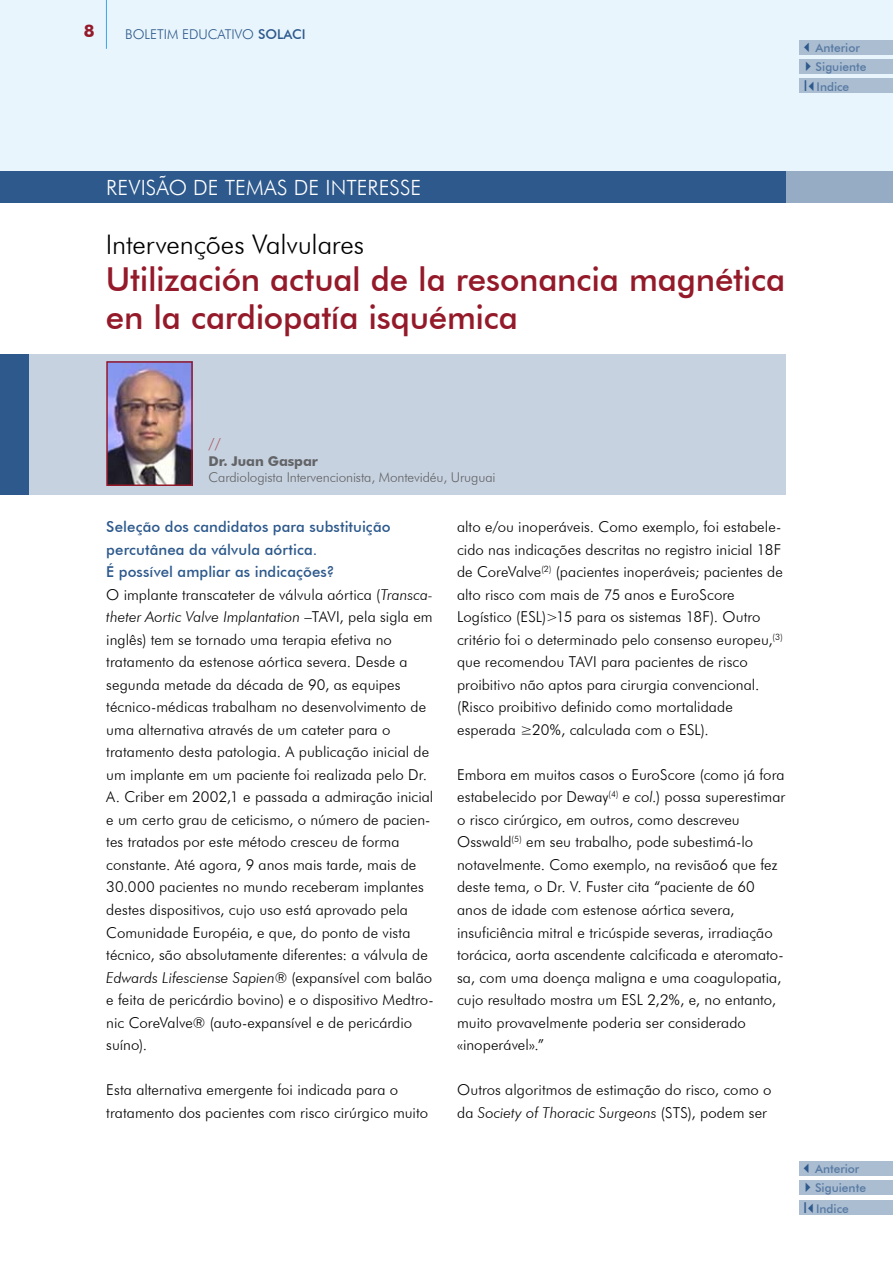
<style>
.page{position:relative;width:893px;height:1263px;background:#fff}
.page>*{position:absolute;margin:0;border:0;box-sizing:border-box;transform-origin:0 0}
.t1{font:500 33px/37.5px "Futura BT";letter-spacing:-.005em;color:#941a2a}
.t2{font:300 27px "Futura BT";letter-spacing:-.005em;color:#000}
.t3{font:300 21px "Futura BT";letter-spacing:.005em;color:#fff}
.t4{font:700 17.25px "Futura BT";color:#941a2a}
.t5{font:300 15px/22.5px "Futura BT";letter-spacing:.005em;color:#000}
.t6{font:300 15px "Futura BT";color:#af535f}
.t7{font:300 13.5px "Futura BT";letter-spacing:-.01em;color:#636467}
.t8{font:300 13.5px "Futura BT";color:#2d598c}
.t9{font:700 13.5px "Futura BT";letter-spacing:-.01em;color:#636467}
.t10{font:500 12px/20.2px "Futura BT";color:#577aa3}
.s1{font-weight:500}
.s2{color:#2d598c}
.s3{font-family:"Arial";font-weight:400;font-size:15px;color:#2d598c}
.s4{font-weight:500;color:#2d598c}
.s5{font-style:italic}
</style>
<div class="page">
<div style="left:0;top:0;width:893px;height:171px;background:#e9f5fc"></div>
<hr style="left:106px;top:0;width:1px;height:49px;background:#36a7e9">
<div style="left:28px;top:171px;width:759px;height:32px;background:#2d598c"></div>
<div style="left:0;top:171px;width:28px;height:32px;background:#2d598c"></div>
<div style="left:787px;top:171px;width:106px;height:32px;background:#96acc5"></div>
<hr style="left:892px;top:0;width:1px;height:171px;background:#afdcf6">
<div style="left:0;top:354px;width:786px;height:140px;background:#c7d2e0"></div>
<div style="left:0;top:354px;width:28px;height:140px;background:#2d598c"></div>
<img style="left:109px;top:364px;width:81px;height:119px">
<div style="left:106px;top:361px;width:87px;height:125px;border:2px solid #941a2a"></div>
<div style="left:799px;top:41px;width:94px;height:14px;background:#abbdd1"></div>
<div style="left:799px;top:60px;width:94px;height:14px;background:#abbdd1"></div>
<div style="left:799px;top:79px;width:94px;height:14px;background:#abbdd1"></div>
<div style="left:799px;top:1162px;width:93px;height:14px;background:#abbdd1"></div>
<div style="left:799px;top:1181px;width:93px;height:14px;background:#abbdd1"></div>
<div style="left:799px;top:1200px;width:93px;height:14px;background:#abbdd1"></div>
<p class="t4" style="left:84px;top:21px;width:12px">8</p>
<p class="t8" style="left:125px;top:26px;width:182px">BOLETIM EDUCATIVO <span class="s1">SOLACI</span></p>
<p class="t10" style="left:801px;top:37px;width:61px"><span class="s2">✓</span>Anterior</p>
<p class="t10" style="left:801px;top:56px;width:67px"><span class="s2">✔</span>Siguiente<br><span class="s3">I</span><span class="s2">✓</span>Indice</p>
<h3 class="t3" style="left:106px;top:175px;width:316px">REVISÃO DE TEMAS DE INTERESSE</h3>
<h2 class="t2" style="left:106px;top:228px;width:260px">Intervenções Valvulares</h2>
<h1 class="t1" style="left:106px;top:261px;width:681px">Utilización actual de la resonancia magnética en la cardiopatía isquémica</h1>
<p class="t6" style="left:209px;top:435px;width:14px">//</p>
<p class="t9" style="left:209px;top:453px;width:111px">Dr. Juan Gaspar</p>
<p class="t7" style="left:209px;top:469px;width:289px">Cardiologista Intervencionista, Montevidéu, Uruguai</p>
<p class="t5" style="left:106px;top:516px;width:329px"><span class="s4">Seleção dos candidatos para substituição percutânea da válvula aórtica.<br>É possível ampliar as indicações?<br></span>O implante transcateter de válvula aórtica (<span class="s5">Transca&shy;theter Aortic Valve Implantation</span> –TAVI, pela sigla em inglês) tem se tornado uma terapia efetiva no tratamento da estenose aórtica severa. Desde a segunda metade da década de 90, as equipes técnico-médicas trabalham no desenvolvimento de uma alternativa através de um cateter para o tratamento desta patologia. A publicação inicial de um implante em um paciente foi realizada pelo Dr.<br>A. Criber em 2002,1 e passada a admiração inicial e um certo grau de ceticismo, o número de pacien&shy;tes tratados por este método cresceu de forma constante. Até agora, 9 anos mais tarde, mais de 30.000 pacientes no mundo receberam implantes destes dispositivos, cujo uso está aprovado pela Comunidade Européia, e que, do ponto de vista técnico, são absolutamente diferentes: a válvula de <span class="s5">Edwards Lifesciense Sapien</span>® (expansível com balão e feita de pericárdio bovino) e o dispositivo Medtro&shy;nic CoreValve® (auto-expansível e de pericárdio suíno).</p>
<p class="t5" style="left:106px;top:1078px;width:323px">Esta alternativa emergente foi indicada para o tratamento dos pacientes com risco cirúrgico muito</p>
<p class="t5" style="left:457px;top:516px;width:327px">alto e/ou inoperáveis. Como exemplo, foi estabele&shy;cido nas indicações descritas no registro inicial 18F de CoreValve<sup>(2)</sup> (pacientes inoperáveis; pacientes de alto risco com mais de 75 anos e EuroScore Logístico (ESL)&gt;15 para os sistemas 18F). Outro critério foi o determinado pelo consenso europeu,<sup>(3) </sup>que recomendou TAVI para pacientes de risco proibitivo não aptos para cirurgia convencional. (Risco proibitivo definido como mortalidade esperada ≥20%, calculada com o ESL).</p>
<p class="t5" style="left:457px;top:763px;width:330px">Embora em muitos casos o EuroScore (como já fora estabelecido por Deway<sup>(4)</sup> <span class="s5">e col</span>.) possa superestimar o risco cirúrgico, em outros, como descreveu Osswald<sup>(5)</sup> em seu trabalho, pode subestimá-lo notavelmente. Como exemplo, na revisão6 que fez deste tema, o Dr. V. Fuster cita “paciente de 60 anos de idade com estenose aórtica severa, insuficiência mitral e tricúspide severas, irradiação torácica, aorta ascendente calcificada e ateromato&shy;sa, com uma doença maligna e uma coagulopatia, cujo resultado mostra um ESL 2,2%, e, no entanto, muito provavelmente poderia ser considerado «inoperável».”</p>
<p class="t5" style="left:457px;top:1078px;width:316px">Outros algoritmos de estimação do risco, como o da <span class="s5">Society of Thoracic Surgeons</span> (STS), podem ser</p>
<p class="t10" style="left:800px;top:1158px;width:61px"><span class="s2">✓</span>Anterior</p>
<p class="t10" style="left:800px;top:1177px;width:67px"><span class="s2">✔</span>Siguiente<br><span class="s3">I</span><span class="s2">✓</span>Indice</p>
</div>
